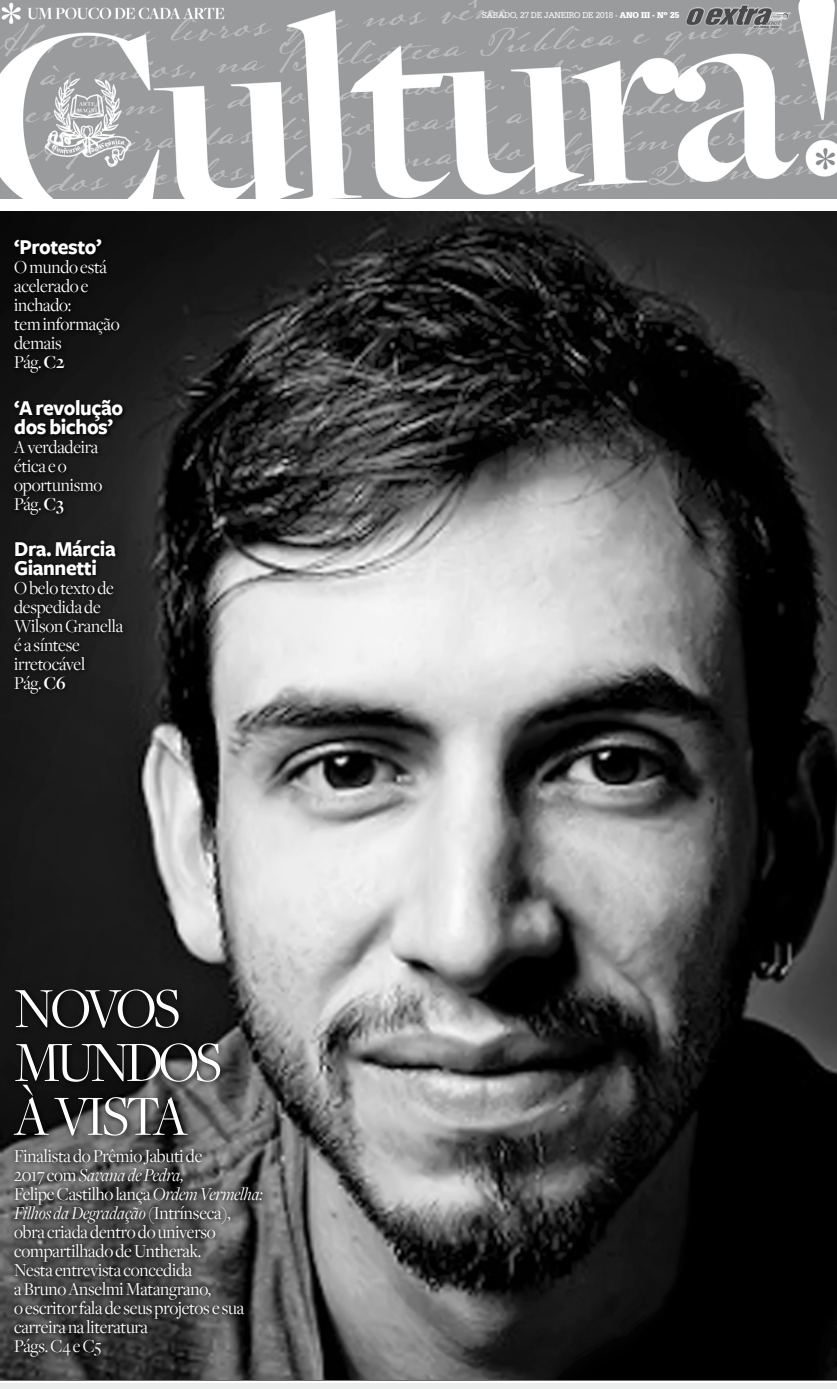
<style>
.page{position:relative;width:837px;height:1389px;background:#fff}
.page>*{position:absolute;margin:0;border:0;box-sizing:border-box;transform-origin:0 0}
.t1{font:58.9px/53.9px "Freight Disp";letter-spacing:-.07em;color:#fff;scale:.95 1}
.t2{font:700 22px/19px "Freight Sans";letter-spacing:-.02em;color:#fff;scale:.95 1}
.t3{font:19px/19px "Freight Disp";letter-spacing:-.01em;color:#fff;scale:.95 1}
.t4{font:9px "Serifa BT";letter-spacing:-.02em;color:#fff;scale:.95 1}
.s1{font-family:"Freight Big";font-weight:700}
.s2{font-style:italic}
.s3{font-weight:900}
</style>
<div class="page">
<div style="left:0;top:1383px;width:836px;height:6px;background:#eceded"></div>
<hr style="left:0;top:1380px;width:836px;height:1px;background:#000">
<img style="left:0;top:212px;width:836px;height:1167px">
<div style="left:11px;top:236px;width:114px;height:142px;background:#0d0d0d"></div>
<div style="left:11px;top:397px;width:117px;height:124px;background:linear-gradient(to bottom,#0f0f0f,#1e1e1e)"></div>
<div style="left:11px;top:537px;width:117px;height:162px;background:#191919"></div>
<svg style="left:11px;top:1146px;width:257px;height:216px"></svg>
<div style="left:11px;top:985px;width:217px;height:159px;background:#000;opacity:.8"></div>
<img style="left:0;top:0;width:836px;height:198px">
<p class="t2" style="left:14px;top:238px;width:94px">‘Protesto’</p>
<p class="t3" style="left:14px;top:258px;width:112px">O mundo está acelerado e inchado:<br>tem informação demais<br>Pág. <span class="s1">C2</span></p>
<p class="t2" style="left:14px;top:400px;width:116px">‘A revolução dos bichos’</p>
<p class="t3" style="left:14px;top:438px;width:94px">A verdadeira ética e o oportunismo<br>Pág. <span class="s1">C3</span></p>
<p class="t2" style="left:14px;top:540px;width:108px">Dra. Márcia<br>Giannetti</p>
<p class="t3" style="left:14px;top:579px;width:116px">O belo texto de despedida de<br>Wilson Granella é a síntese irretocável<br>Pág. <span class="s1">C6</span></p>
<h1 class="t1" style="left:14px;top:983px;width:220px">NOVOS<br>MUNDOS<br>À VISTA</h1>
<p class="t3" style="left:14px;top:1147px;width:263px">Finalista do Prêmio Jabuti de<br>2017 com <span class="s2">Savana de Pedra,<br></span>Felipe Castilho lança <span class="s2">Ordem Vermelha:<br>Filhos da Degradação</span> (Intrínseca), obra criada dentro do universo compartilhado de Untherak.<br>Nesta entrevista concedida<br>a Bruno Anselmi Matangrano,<br>o escritor fala de seus projetos e sua carreira na literatura<br>Págs. C4 e C5</p>
<p class="t4" style="left:482px;top:10px;width:209px">SÁBADO, 27 DE JANEIRO DE 2018 - <span class="s3">ANO III - Nº 25</span></p>
</div>
